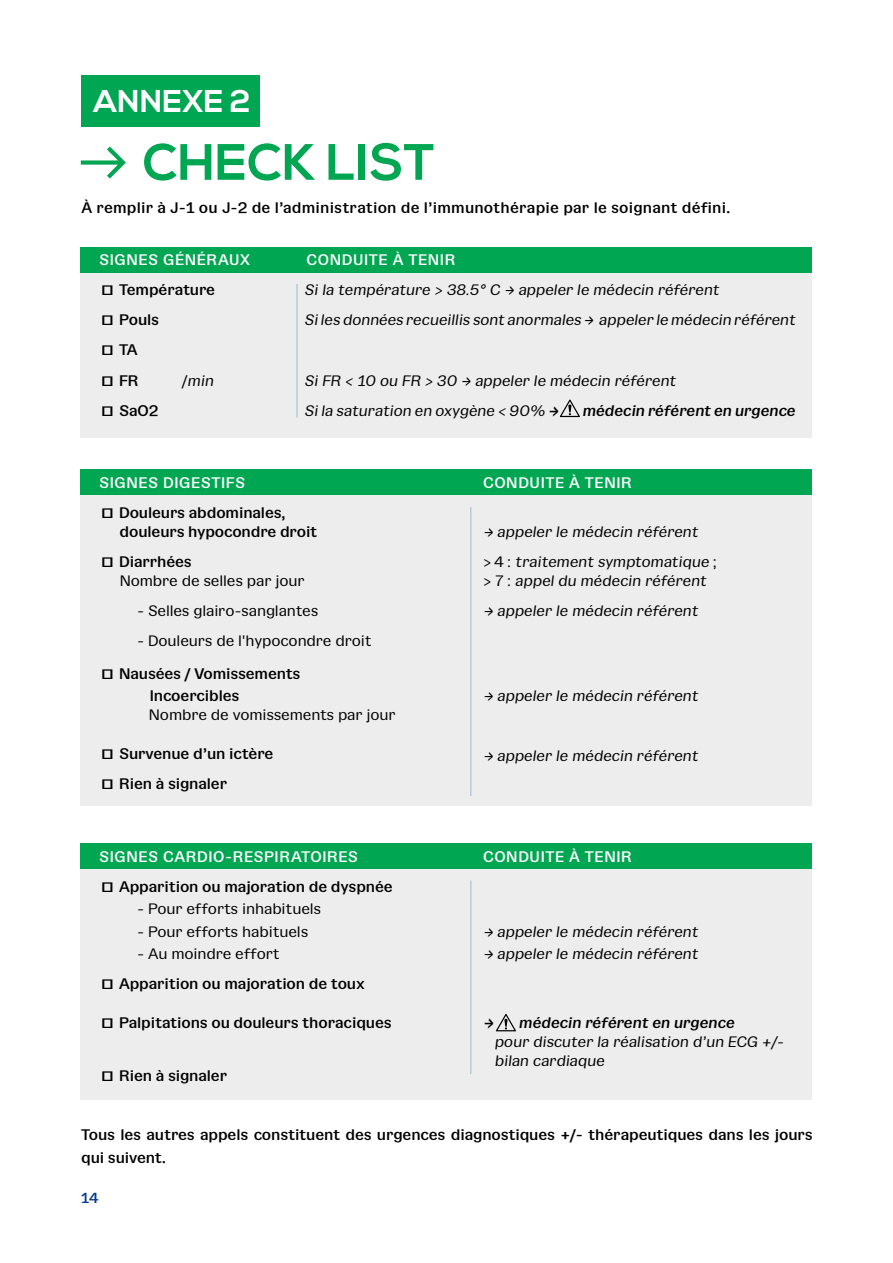
<style>
.page{position:relative;width:893px;height:1263px;background:#fff}
.page>*{position:absolute;margin:0;border:0;box-sizing:border-box;transform-origin:0 0}
.t1{font:700 51px "Nexa";color:#00a651}
.t2{font:700 31.5px "Nexa";color:#fff}
.t3{font:15.75px/30px "Gangster Grotesk";letter-spacing:-.01em;color:#000}
.t4{font:700 15.75px/30px "Gangster Grotesk";letter-spacing:-.01em;color:#000}
.t5{font:700 15.75px "Gangster Grotesk";letter-spacing:.01em;color:#000}
.t6{font:700 15.75px "Gangster Grotesk";letter-spacing:.035em;color:#fff}
.t7{font:700 15px "Gangster Grotesk";color:#003a92}
.s1{color:#fff}
.s2{font-weight:700}
.s3{font-weight:400}
</style>
<div class="page">
<div style="left:81px;top:248px;width:731px;height:189px;background:#ededed"></div>
<div style="left:81px;top:470px;width:731px;height:336px;background:#ededed"></div>
<div style="left:81px;top:844px;width:731px;height:255px;background:#ededed"></div>
<div style="left:81px;top:247px;width:731px;height:26px;background:#00a651"></div>
<div style="left:81px;top:470px;width:731px;height:25px;background:#00a651"></div>
<div style="left:81px;top:843px;width:731px;height:26px;background:#00a651"></div>
<div style="left:81px;top:76px;width:178px;height:51px;background:#00a651"></div>
<svg style="left:81px;top:146px;width:45px;height:33px"></svg>
<hr style="left:296px;top:284px;width:2px;height:134px;background:#b5ccd6">
<hr style="left:470px;top:507px;width:1px;height:289px;background:#b5ccd6">
<hr style="left:470px;top:881px;width:1px;height:193px;background:#b5ccd6">
<svg style="left:496px;top:1014px;width:20px;height:17px"></svg>
<svg style="left:560px;top:399px;width:20px;height:18px"></svg>
<h2 class="t2" style="left:94px;top:83px;width:158px">ANNEXE 2</h2>
<h1 class="t1" style="left:143px;top:133px;width:294px">CHECK LIST</h1>
<p class="t5" style="left:82px;top:196px;width:651px">À remplir à J-1 ou J-2 de l’administration de l’immunothérapie par le soignant défini.</p>
<p class="t4" style="left:99px;top:244px;width:152px"><span class="s1">SIGNES GÉNÉRAUX </span>☐ Température<br>☐ Pouls<br>☐ TA<br>☐FR</p>
<p class="t3" style="left:182px;top:364px;width:36px">/min</p>
<p class="t4" style="left:101px;top:394px;width:59px">☐ SaO2</p>
<p class="t6" style="left:307px;top:248px;width:150px">CONDUITE À TENIR</p>
<p class="t3" style="left:304px;top:274px;width:496px">Sila température &gt; 38.5° C → appeler le médecin référent<br>Siles données recueillis sont anormales → appeler le médecin référent</p>
<p class="t3" style="left:304px;top:364px;width:376px">SiFR &lt; 10 ou FR &gt; 30 → appeler le médecin référent<br>Sila saturation en oxygène &lt; 90% <span class="s2">→</span></p>
<p class="t4" style="left:582px;top:394px;width:218px">médecin référent en urgence</p>
<p class="t4" style="left:99px;top:467px;width:188px"><span class="s1">SIGNES DIGESTIFS<br></span>☐ Douleurs abdominales,</p>
<p class="t4" style="left:101px;top:515px;width:218px;text-indent:19px">douleurs hypocondre droit ☐ Diarrhées</p>
<p class="t3" style="left:120px;top:564px;width:186px">Nombre de selles par jour</p>
<p class="t3" style="left:137px;top:594px;width:183px">- Selles glairo-sanglantes</p>
<p class="t3" style="left:101px;top:623px;width:272px;line-height:33px;text-indent:36px">- Douleurs de l'hypocondre droit ☐ <span class="s2">Nausées / Vomissements</span></p>
<p class="t4" style="left:150px;top:680px;width:91px">Incoercibles</p>
<p class="t3" style="left:149px;top:699px;width:248px">Nombre de vomissements par jour</p>
<p class="t4" style="left:101px;top:738px;width:174px">☐ Survenue d’un ictère ☐ Rien à signaler</p>
<p class="t4" style="left:99px;top:840px;width:295px"><span class="s1">SIGNES CARDIO-RESPIRATOIRES<br></span>☐ Apparition ou majoration de dyspnée</p>
<p class="t3" style="left:137px;top:893px;width:186px">- Pour efforts inhabituels</p>
<p class="t3" style="left:137px;top:915px;width:173px">- Pour efforts habituels</p>
<p class="t4" style="left:101px;top:938px;width:265px;text-indent:36px"><span class="s3">- Au moindre effort<br></span>☐ Apparition ou majoration de toux</p>
<p class="t4" style="left:101px;top:1007px;width:292px">☐ Palpitations ou douleurs thoraciques</p>
<p class="t4" style="left:101px;top:1059px;width:128px">☐ Rien à signaler</p>
<p class="t6" style="left:483px;top:471px;width:150px">CONDUITE À TENIR</p>
<p class="t3" style="left:483px;top:516px;width:235px">→ appeler le médecin référent<br>&gt; 4 : traitement symptomatique ;</p>
<p class="t3" style="left:483px;top:564px;width:227px">&gt; 7 : appel du médecin référent</p>
<p class="t3" style="left:483px;top:594px;width:219px">→ appeler le médecin référent</p>
<p class="t3" style="left:483px;top:680px;width:219px">→ appeler le médecin référent</p>
<p class="t3" style="left:483px;top:740px;width:219px">→ appeler le médecin référent</p>
<p class="t6" style="left:483px;top:844px;width:150px">CONDUITE À TENIR</p>
<p class="t3" style="left:483px;top:915px;width:219px">→ appeler le médecin référent</p>
<p class="t3" style="left:483px;top:938px;width:219px">→ appeler le médecin référent</p>
<p class="t4" style="left:483px;top:1007px;width:256px">→ médecin référent en urgence</p>
<p class="t3" style="left:494px;top:1031px;width:294px;line-height:18.9px">pour discuter la réalisation d’un ECG +/- bilan cardiaque</p>
<p class="t4" style="left:81px;top:1122px;width:733px;line-height:22.5px">Tous les autres appels constituent des urgences diagnostiques +/- thérapeutiques dans les jours qui suivent.</p>
<p class="t7" style="left:81px;top:1186px;width:19px">14</p>
</div>
